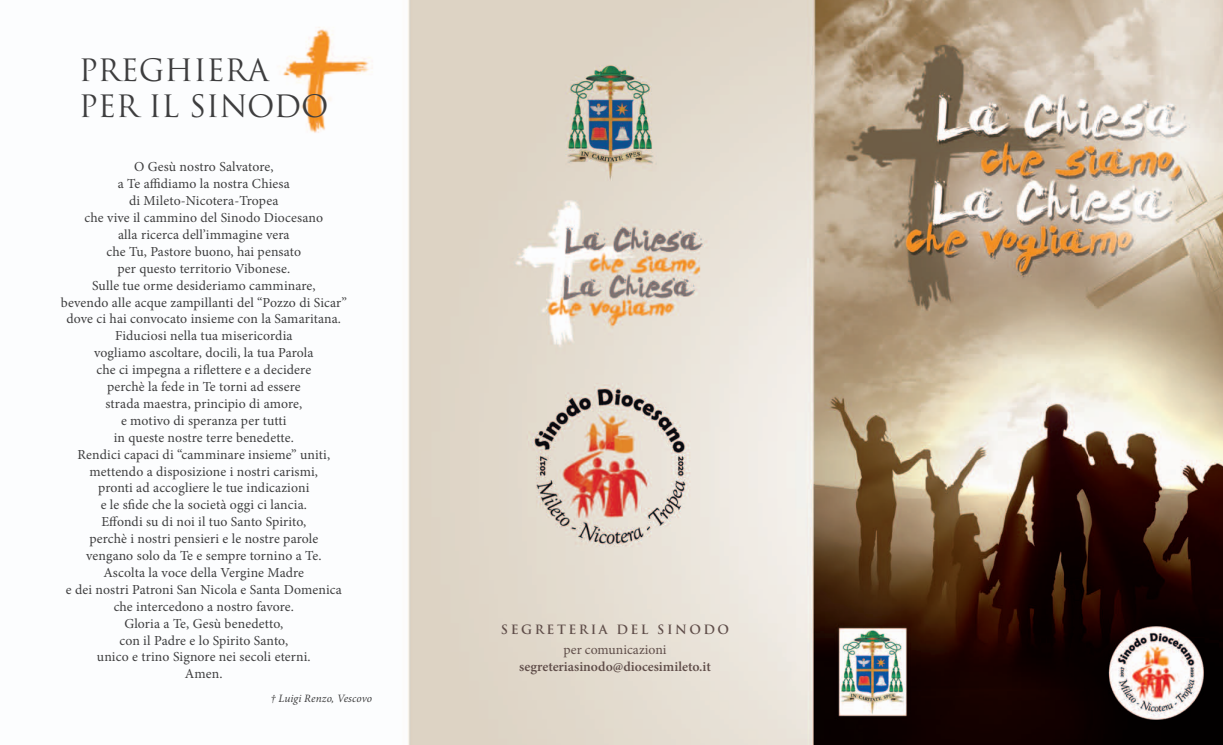
<style>
.page{position:relative;width:1223px;height:745px;background:#fff}
.page>*{position:absolute;margin:0;border:0;box-sizing:border-box;transform-origin:0 0}
.t1{font:30px "Trajan Pro";color:#3e3e3f}
.t2{font:13.75px "Minion Pro";letter-spacing:.01em;color:#3e3e3f}
.t3{font:600 13.75px "Minion Pro";color:#604e4a}
.t4{font:13.75px "Minion Pro";color:#604e4a}
.t5{font:700 12.5px "Trajan Pro";letter-spacing:.2em;color:#604e4a}
.t6{font:italic 11.25px "Minion Pro";letter-spacing:.005em;color:#3e3e3f}
</style>
<div class="page">
<img style="left:279px;top:0;width:943px;height:744px">
<p class="t1" style="left:79px;top:51px;width:191px">PREGHIERA</p>
<p class="t1" style="left:79px;top:87px;width:251px">PER IL SINODO</p>
<p class="t2" style="left:134px;top:158px;width:141px">O Gesù nostro Salvatore,</p>
<p class="t2" style="left:118px;top:174px;width:174px">a Te affidiamo la nostra Chiesa</p>
<p class="t2" style="left:129px;top:191px;width:151px">di Mileto-Nicotera-Tropea</p>
<p class="t2" style="left:85px;top:208px;width:240px">che vive il cammino del Sinodo Diocesano</p>
<p class="t2" style="left:118px;top:225px;width:173px">alla ricerca dell’immagine vera</p>
<p class="t2" style="left:107px;top:242px;width:196px">che Tu, Pastore buono, hai pensato</p>
<p class="t2" style="left:117px;top:259px;width:174px">per questo territorio Vibonese.</p>
<p class="t2" style="left:92px;top:276px;width:225px">Sulle tue orme desideriamo camminare,</p>
<p class="t2" style="left:61px;top:293px;width:288px">bevendo alle acque zampillanti del “Pozzo di Sicar”</p>
<p class="t2" style="left:67px;top:309px;width:276px">dove ci hai convocato insieme con la Samaritana.</p>
<p class="t2" style="left:115px;top:326px;width:179px">Fiduciosi nella tua misericordia</p>
<p class="t2" style="left:94px;top:343px;width:221px">vogliamo ascoltare, docili, la tua Parola</p>
<p class="t2" style="left:96px;top:360px;width:216px">che ci impegna a riflettere e a decidere</p>
<p class="t2" style="left:107px;top:377px;width:195px">perchè la fede in Te torni ad essere</p>
<p class="t2" style="left:105px;top:394px;width:198px">strada maestra, principio di amore,</p>
<p class="t2" style="left:121px;top:411px;width:167px">e motivo di speranza per tutti</p>
<p class="t2" style="left:114px;top:428px;width:181px">in queste nostre terre benedette.</p>
<p class="t2" style="left:77px;top:444px;width:254px">Rendici capaci di “camminare insieme” uniti,</p>
<p class="t2" style="left:90px;top:461px;width:230px">mettendo a disposizione i nostri carismi,</p>
<p class="t2" style="left:98px;top:478px;width:213px">pronti ad accogliere le tue indicazioni</p>
<p class="t2" style="left:101px;top:495px;width:208px">e le sfide che la società oggi ci lancia.</p>
<p class="t2" style="left:101px;top:512px;width:206px">Effondi su di noi il tuo Santo Spirito,</p>
<p class="t2" style="left:89px;top:529px;width:230px">perchè i nostri pensieri e le nostre parole</p>
<p class="t2" style="left:86px;top:546px;width:237px">vengano solo da Te e sempre tornino a Te.</p>
<p class="t2" style="left:103px;top:563px;width:202px">Ascolta la voce della Vergine Madre</p>
<p class="t2" style="left:66px;top:579px;width:277px">e dei nostri Patroni San Nicola e Santa Domenica</p>
<p class="t2" style="left:114px;top:596px;width:182px">che intercedono a nostro favore.</p>
<p class="t2" style="left:124px;top:613px;width:160px">Gloria a Te, Gesù benedetto,</p>
<p class="t2" style="left:119px;top:630px;width:170px">con il Padre e lo Spirito Santo,</p>
<p class="t2" style="left:97px;top:647px;width:215px">unico e trino Signore nei secoli eterni.</p>
<p class="t2" style="left:185px;top:664px;width:39px">Amen.</p>
<p class="t6" style="left:271px;top:690px;width:103px">† Luigi Renzo, Vescovo</p>
<p class="t5" style="left:501px;top:621px;width:230px">SEGRETERIA DEL SINODO</p>
<p class="t4" style="left:563px;top:639px;width:104px">per comunicazioni</p>
<p class="t3" style="left:519px;top:657px;width:193px">segreteriasinodo@diocesimileto.it</p>
</div>
